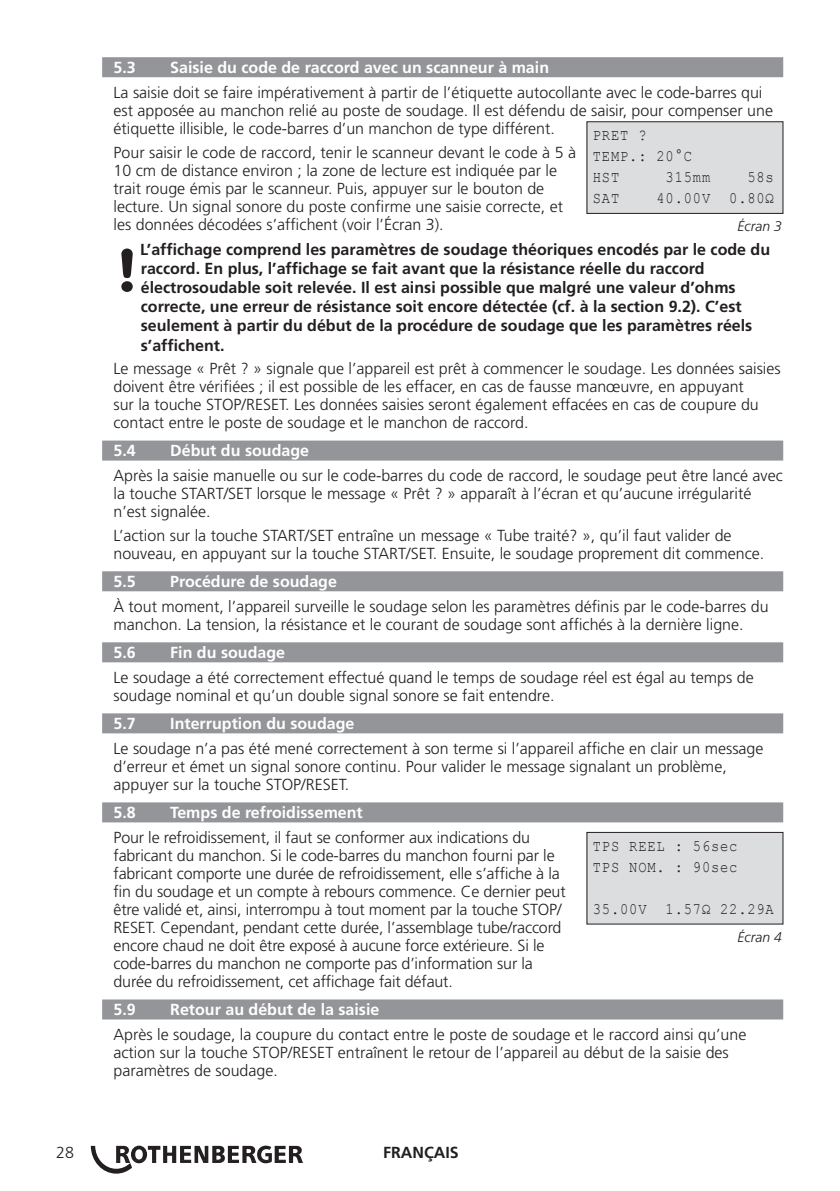
<style>
.page{position:relative;width:840px;height:1191px;background:#fff}
.page>*{position:absolute;margin:0;border:0;box-sizing:border-box;transform-origin:0 0}
.t1{font:300 16px/18px "Frutiger LT";color:#231f20}
.t2{font:700 16px/19.2px "Frutiger LT";color:#231f20}
.t3{font:700 16px "Frutiger LT";color:#fff}
.t4{font:16px/21px "Courier New";letter-spacing:.06em;color:#231f20;scale:.86 1}
.t5{font:italic 300 14px "Frutiger LT";color:#231f20}
</style>
<div class="page">
<svg style="left:91px;top:1145px;width:212px;height:28px"></svg>
<div style="left:102px;top:57px;width:680px;height:20px;background:#939598"></div>
<div style="left:102px;top:440px;width:680px;height:20px;background:#939598"></div>
<div style="left:102px;top:571px;width:680px;height:20px;background:#939598"></div>
<div style="left:102px;top:642px;width:680px;height:20px;background:#939598"></div>
<div style="left:102px;top:713px;width:680px;height:20px;background:#939598"></div>
<div style="left:102px;top:802px;width:680px;height:20px;background:#939598"></div>
<div style="left:102px;top:999px;width:680px;height:20px;background:#939598"></div>
<div style="left:586px;top:122px;width:196px;height:91px;background:#dcdddf"></div>
<div style="left:586px;top:121px;width:196px;height:93px;border:1px solid #231f20"></div>
<svg style="left:121px;top:248px;width:12px;height:44px"></svg>
<div style="left:586px;top:832px;width:196px;height:92px;background:#dcdddf"></div>
<div style="left:586px;top:832px;width:196px;height:92px;border:1px solid #231f20"></div>
<p class="t3" style="left:113px;top:58px;width:24px">5.3</p>
<p class="t3" style="left:170px;top:58px;width:380px">Saisie du code de raccord avec un scanneur à main</p>
<p class="t1" style="left:113px;top:84px;width:660px">La saisie doit se faire impérativement à partir de l’étiquette autocollante avec le code-barres qui est apposée au manchon relié au poste de soudage. Il est défendu de saisir, pour compenser une étiquette illisible, le code-barres d’un manchon de type différent.</p>
<p class="t1" style="left:113px;top:143px;width:463px">Pour saisir le code de raccord, tenir le scanneur devant le code à 5 à<br>10 cm de distance environ ; la zone de lecture est indiquée par le</p>
<p class="t5" style="left:737px;top:218px;width:46px">Écran 3</p>
<p class="t4" style="left:592px;top:124px;width:117px">PRET ?<br>TEMP.: 20°C<br>HST</p>
<p class="t4" style="left:665px;top:166px;width:53px">315mm</p>
<p class="t4" style="left:747px;top:166px;width:32px">58s</p>
<p class="t1" style="left:113px;top:179px;width:450px">trait rouge émis par le scanneur. Puis, appuyer sur le bouton de lecture. Un signal sonore du poste confirme une saisie correcte, et les données décodées s’affichent (voir l’Écran 3).</p>
<p class="t2" style="left:140px;top:239px;width:631px">L’affichage comprend les paramètres de soudage théoriques encodés par le code du raccord. En plus, l’affichage se fait avant que la résistance réelle du raccord électrosoudable soit relevée. Il est ainsi possible que malgré une valeur d’ohms correcte, une erreur de résistance soit encore détectée (cf. à la section 9.2). C’est seulement à partir du début de la procédure de soudage que les paramètres réels s’affichent.</p>
<p class="t1" style="left:113px;top:360px;width:668px">Le message « Prêt ? » signale que l’appareil est prêt à commencer le soudage. Les données saisies doivent être vérifiées ; il est possible de les effacer, en cas de fausse manœuvre, en appuyant<br>sur la touche STOP/RESET. Les données saisies seront également effacées en cas de coupure du contact entre le poste de soudage et le manchon de raccord.</p>
<p class="t3" style="left:113px;top:441px;width:24px">5.4</p>
<p class="t3" style="left:170px;top:441px;width:140px">Début du soudage</p>
<p class="t1" style="left:113px;top:467px;width:670px">Après la saisie manuelle ou sur le code-barres du code de raccord, le soudage peut être lancé avec la touche START/SET lorsque le message « Prêt ? » apparaît à l’écran et qu’aucune irrégularité n’est signalée.</p>
<p class="t1" style="left:113px;top:527px;width:652px">L’action sur la touche START/SET entraîne un message « Tube traité? », qu’il faut valider de nouveau, en appuyant sur la touche START/SET. Ensuite, le soudage proprement dit commence.</p>
<p class="t3" style="left:113px;top:572px;width:24px">5.5</p>
<p class="t3" style="left:170px;top:572px;width:168px">Procédure de soudage</p>
<p class="t1" style="left:113px;top:598px;width:656px">À tout moment, l’appareil surveille le soudage selon les paramètres définis par le code-barres du manchon. La tension, la résistance et le courant de soudage sont affichés à la dernière ligne.</p>
<p class="t3" style="left:113px;top:643px;width:24px">5.6</p>
<p class="t3" style="left:170px;top:643px;width:116px">Fin du soudage</p>
<p class="t1" style="left:113px;top:669px;width:641px">Le soudage a été correctement effectué quand le temps de soudage réel est égal au temps de soudage nominal et qu’un double signal sonore se fait entendre.</p>
<p class="t3" style="left:113px;top:714px;width:24px">5.7</p>
<p class="t3" style="left:170px;top:714px;width:186px">Interruption du soudage</p>
<p class="t1" style="left:113px;top:740px;width:651px">Le soudage n’a pas été mené correctement à son terme si l’appareil affiche en clair un message d’erreur et émet un signal sonore continu. Pour valider le message signalant un problème, appuyer sur la touche STOP/RESET.</p>
<p class="t3" style="left:113px;top:803px;width:24px">5.8</p>
<p class="t3" style="left:170px;top:803px;width:194px">Temps de refroidissement</p>
<p class="t1" style="left:113px;top:829px;width:442px">Pour le refroidissement, il faut se conformer aux indications du fabricant du manchon. Si le code-barres du manchon fourni par le</p>
<p class="t4" style="left:592px;top:187px;width:32px">SAT</p>
<p class="t4" style="left:656px;top:187px;width:138px">40.00V 0.80Ω</p>
<p class="t4" style="left:592px;top:835px;width:170px">TPS REEL : 56sec<br>TPS NOM. : 90sec</p>
<p class="t4" style="left:592px;top:898px;width:212px">35.00V 1.57Ω 22.29A</p>
<p class="t1" style="left:113px;top:865px;width:453px">fabricant comporte une durée de refroidissement, elle s’affiche à la fin du soudage et un compte à rebours commence. Ce dernier peut être validé et, ainsi, interrompu à tout moment par la touche STOP/ RESET. Cependant, pendant cette durée, l’assemblage tube/raccord encore chaud ne doit être exposé à aucune force extérieure. Si le code-barres du manchon ne comporte pas d’information sur la durée du refroidissement, cet affichage fait défaut.</p>
<p class="t3" style="left:113px;top:1000px;width:24px">5.9</p>
<p class="t3" style="left:170px;top:1000px;width:210px">Retour au début de la saisie</p>
<p class="t1" style="left:113px;top:1026px;width:634px">Après le soudage, la coupure du contact entre le poste de soudage et le raccord ainsi qu’une action sur la touche STOP/RESET entraînent le retour de l’appareil au début de la saisie des paramètres de soudage.</p>
<p class="t5" style="left:737px;top:929px;width:46px">Écran 4</p>
<p class="t1" style="left:56px;top:1143px;width:19px">28</p>
<p class="t2" style="left:383px;top:1142px;width:77px">FRANÇAIS</p>
</div>
